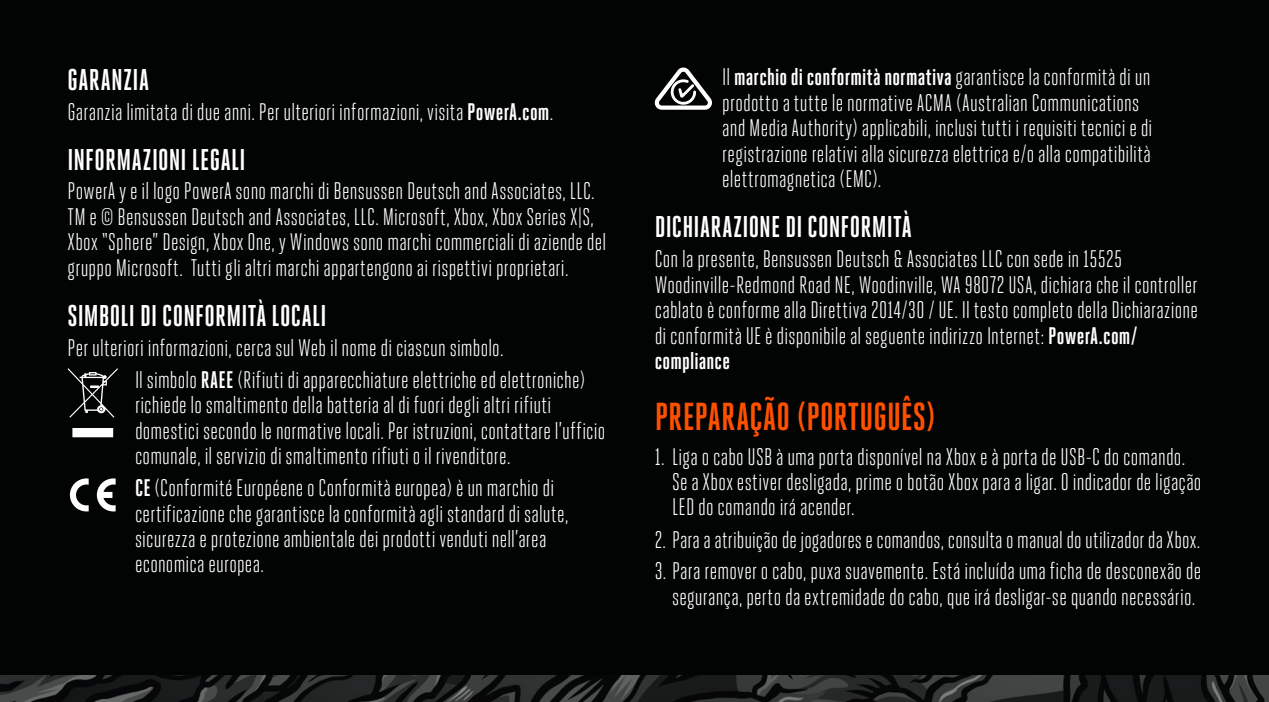
<style>
.page{position:relative;width:1269px;height:702px;background:#020303}
.page>*{position:absolute;margin:0;border:0;box-sizing:border-box;transform-origin:0 0}
.t1{font:700 39px "Heroic Condensed";letter-spacing:.005em;color:#ff5000}
.t2{font:700 30px "Heroic Condensed";letter-spacing:.01em;color:#fff}
.t3{font:24px/25.5px "Heroic Condensed";letter-spacing:.01em;color:#fff}
.s1{font-weight:700}
</style>
<div class="page">
<svg style="left:70px;top:478px;width:19px;height:33px"></svg>
<svg style="left:97px;top:478px;width:19px;height:33px"></svg>
<svg style="left:654px;top:67px;width:58px;height:43px"></svg>
<svg style="left:67px;top:368px;width:51px;height:69px"></svg>
<img style="left:0;top:675px;width:1269px;height:27px">
<p class="t2" style="left:68px;top:63px;width:83px">GARANZIA</p>
<p class="t3" style="left:68px;top:99px;width:487px">Garanzia limitata di due anni. Per ulteriori informazioni, visita <span class="s1">PowerA.com</span>.</p>
<p class="t2" style="left:68px;top:143px;width:180px">INFORMAZIONI LEGALI</p>
<p class="t3" style="left:68px;top:179px;width:540px">PowerA y e il logo PowerA sono marchi di Bensussen Deutsch and Associates, LLC.<br>TM e © Bensussen Deutsch and Associates, LLC. Microsoft, Xbox, Xbox Series X|S, Xbox “Sphere” Design, Xbox One, y Windows sono marchi commerciali di aziende del gruppo Microsoft. Tutti gli altri marchi appartengono ai rispettivi proprietari.</p>
<p class="t2" style="left:68px;top:299px;width:261px">SIMBOLI DI CONFORMITÀ LOCALI</p>
<p class="t3" style="left:135px;top:331px;width:452px;line-height:32.1px;text-indent:-68px">Per ulteriori informazioni, cerca sul Web il nome di ciascun simbolo.<br>Il simbolo <span class="s1">RAEE</span> (Rifiuti di apparecchiature elettriche ed elettroniche)</p>
<p class="t3" style="left:135px;top:392px;width:472px">richiede lo smaltimento della batteria al di fuori degli altri rifiuti domestici secondo le normative locali. Per istruzioni, contattare l’ufficio comunale, il servizio di smaltimento rifiuti o il rivenditore.</p>
<p class="t3" style="left:135px;top:475px;width:435px"><span class="s1">CE</span> (Conformité Européene o Conformità europea) è un marchio di certificazione che garantisce la conformità agli standard di salute, sicurezza e protezione ambientale dei prodotti venduti nell’area economica europea.</p>
<p class="t3" style="left:722px;top:64px;width:432px">Il <span class="s1">marchio di conformità normativa</span> garantisce la conformità di un prodotto a tutte le normative ACMA (Australian Communications and Media Authority) applicabili, inclusi tutti i requisiti tecnici e di registrazione relativi alla sicurezza elettrica e/o alla compatibilità elettromagnetica (EMC).</p>
<p class="t2" style="left:655px;top:210px;width:259px">DICHIARAZIONE DI CONFORMITÀ</p>
<p class="t3" style="left:655px;top:246px;width:545px">Con la presente, Bensussen Deutsch &amp; Associates LLC con sede in 15525<br>Woodinville-Redmond Road NE, Woodinville, WA 98072 USA, dichiara che il controller cablato è conforme alla Direttiva 2014/30 / UE. Il testo completo della Dichiarazione di conformità UE è disponibile al seguente indirizzo Internet: <span class="s1">PowerA.com/ compliance</span></p>
<h1 class="t1" style="left:655px;top:395px;width:282px">PREPARAÇÃO (PORTUGUÊS)</h1>
<p class="t3" style="left:672px;top:444px;width:531px;text-indent:-17px">1. Liga o cabo USB à uma porta disponível na Xbox e à porta de USB-C do comando.<br>Se a Xbox estiver desligada, prime o botão Xbox para a ligar. O indicador de ligação<br>LED do comando irá acender.</p>
<p class="t3" style="left:655px;top:527px;width:547px">2. Para a atribuição de jogadores e comandos, consulta o manual do utilizador da Xbox.</p>
<p class="t3" style="left:655px;top:559px;width:548px;text-align:center">3. Para remover o cabo, puxa suavemente. Está incluída uma ficha de desconexão de segurança, perto da extremidade do cabo, que irá desligar-se quando necessário.</p>
</div>
